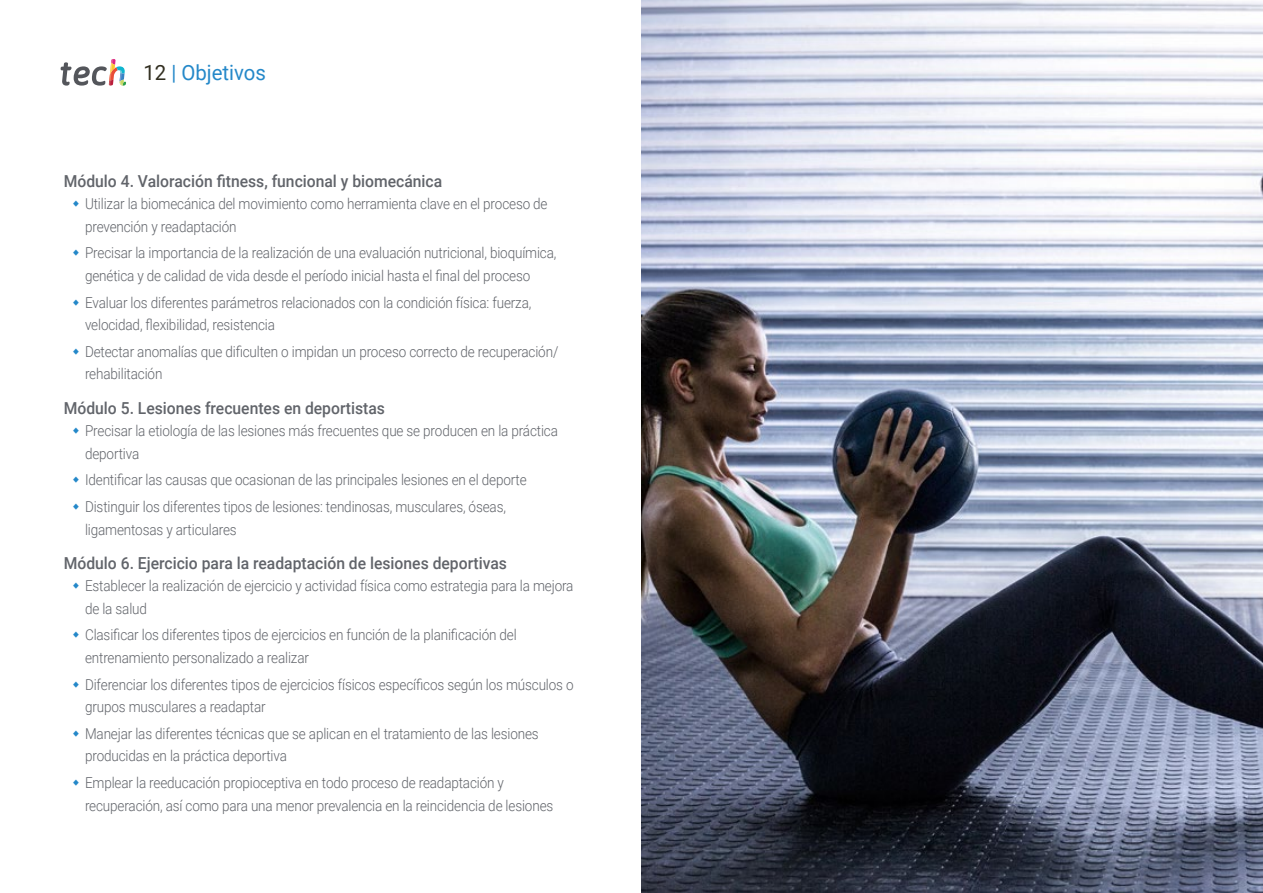
<style>
.page{position:relative;width:1263px;height:893px;background:#fff}
.page>*{position:absolute;margin:0;border:0;box-sizing:border-box;transform-origin:0 0}
.t1{font:21px "Roboto";color:#2488c9}
.t2{font:500 16.5px "Roboto";color:#61646a;scale:.95 1}
.t3{font:300 15px/22.5px "Roboto";letter-spacing:-.01em;color:#61646a;scale:.9 1}
.s1{color:#312e20}
</style>
<div class="page">
<svg style="left:61px;top:59px;width:65px;height:27px"></svg>
<img style="left:641px;top:0;width:622px;height:893px">
<h1 class="t1" style="left:144px;top:57px;width:124px"><span class="s1">12</span> | Objetivos</h1>
<p class="t2" style="left:64px;top:169px;width:400px">Módulo 4. Valoración fitness, funcional y biomecánica</p>
<p class="t3" style="left:85px;top:192px;width:515px">Utilizar la biomecánica del movimiento como herramienta clave en el proceso de prevención y readaptación</p>
<p class="t3" style="left:85px;top:241px;width:525px">Precisar la importancia de la realización de una evaluación nutricional, bioquímica, genética y de calidad de vida desde el período inicial hasta el final del proceso</p>
<p class="t3" style="left:85px;top:290px;width:497px">Evaluar los diferentes parámetros relacionados con la condición física: fuerza, velocidad, flexibilidad, resistencia</p>
<p class="t3" style="left:85px;top:340px;width:527px">Detectar anomalías que dificulten o impidan un proceso correcto de recuperación/ rehabilitación</p>
<p class="t2" style="left:64px;top:396px;width:340px">Módulo 5. Lesiones frecuentes en deportistas</p>
<p class="t3" style="left:85px;top:419px;width:527px">Precisar la etiología de las lesiones más frecuentes que se producen en la práctica deportiva</p>
<p class="t3" style="left:85px;top:466px;width:492px;line-height:26.7px">Identificar las causas que ocasionan de las principales lesiones en el deporte<br>Distinguir los diferentes tipos de lesiones: tendinosas, musculares, óseas,</p>
<p class="t3" style="left:85px;top:517px;width:170px">ligamentosas y articulares</p>
<p class="t2" style="left:64px;top:551px;width:468px">Módulo 6. Ejercicio para la readaptación de lesiones deportivas</p>
<p class="t3" style="left:85px;top:574px;width:544px">Establecer la realización de ejercicio y actividad física como estrategia para la mejora de la salud</p>
<p class="t3" style="left:85px;top:623px;width:481px">Clasificar los diferentes tipos de ejercicios en función de la planificación del entrenamiento personalizado a realizar</p>
<p class="t3" style="left:85px;top:672px;width:544px">Diferenciar los diferentes tipos de ejercicios físicos específicos según los músculos o grupos musculares a readaptar</p>
<p class="t3" style="left:85px;top:722px;width:506px">Manejar las diferentes técnicas que se aplican en el tratamiento de las lesiones producidas en la práctica deportiva</p>
<p class="t3" style="left:85px;top:771px;width:522px">Emplear la reeducación propioceptiva en todo proceso de readaptación y recuperación, así como para una menor prevalencia en la reincidencia de lesiones</p>
</div>
